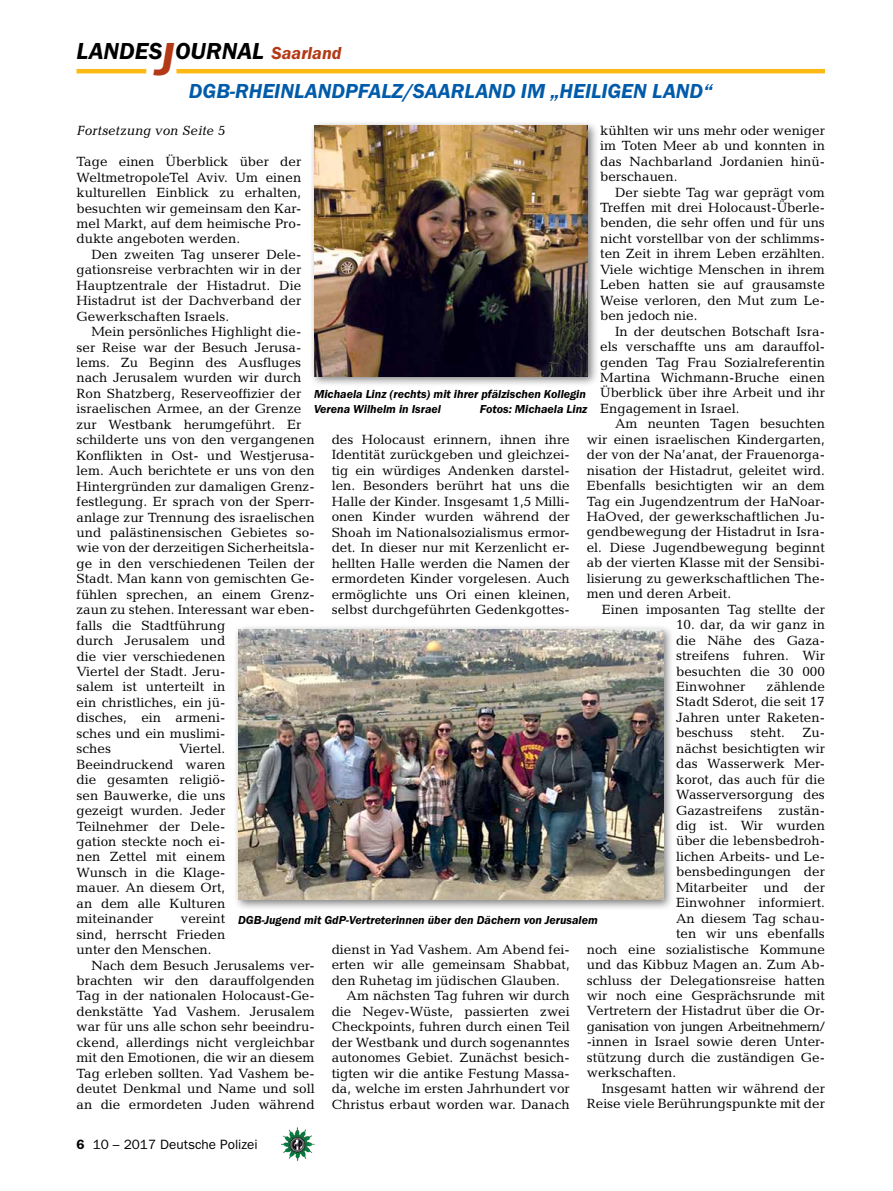
<style>
.page{position:relative;width:893px;height:1191px;background:#fff}
.page>*{position:absolute;margin:0;border:0;box-sizing:border-box;transform-origin:0 0}
.t1{font:italic 600 24px "Franklin Gothic Itc T";color:#000}
.t2{font:italic 600 21px "Franklin Gothic Itc T";color:#005baa}
.t3{font:13.5px/15.5px "Candida";color:#000;text-align:justify}
.t4{font:13.5px "Candida";letter-spacing:-.03em;color:#000}
.t5{font:13.5px "Franklin Gothic";color:#000}
.t6{font:italic 13.5px "Candida";color:#000}
.t7{font:italic 600 12px/15.5px "Franklin Gothic Itc T";color:#000}
.s1{font-size:48px;color:#b33916}
.s2{font-size:18px;color:#b33916}
.s3{font-weight:600}
</style>
<div class="page">
<hr style="left:77px;top:69px;width:69px;height:4px;background:#fdb913">
<hr style="left:176px;top:69px;width:649px;height:4px;background:#fdb913">
<img style="left:281px;top:1128px;width:16px;height:24px">
<div style="left:309px;top:120px;width:290px;height:267px;background:#000;opacity:.5"></div>
<img style="left:314px;top:125px;width:273px;height:251px">
<div style="left:233px;top:624px;width:442px;height:287px;background:#000;opacity:.5"></div>
<img style="left:238px;top:630px;width:425px;height:269px">
<h1 class="t1" style="left:77px;top:37px;width:266px">LANDES<span class="s1">J</span>OURNAL <span class="s2">Saarland</span></h1>
<h2 class="t2" style="left:189px;top:79px;width:106px">DGB-Rheinlandp</h2>
<h2 class="t2" style="left:358px;top:79px;width:82px">falz/Saarland</h2>
<h2 class="t2" style="left:521px;top:79px;width:157px">im „Heiligen Land</h2>
<h2 class="t2" style="left:703px;top:79px;width:11px">“</h2>
<p class="t3" style="left:600px;top:122px;width:226px">kühlten wir uns mehr oder weniger im Toten Meer ab und konnten in das Nachbarland Jordanien hinü&shy;berschauen.</p>
<p class="t3" style="left:600px;top:184px;width:226px;text-indent:15px">Der siebte Tag war geprägt vom Treffen mit drei Holocaust-Überle&shy;benden, die sehr offen und für uns nicht vorstellbar von der schlimms&shy;ten Zeit in ihrem Leben erzählten.<br>Viele wichtige Menschen in ihrem Leben hatten sie auf grausamste Weise verloren, den Mut zum Le&shy;ben jedoch nie.</p>
<p class="t3" style="left:600px;top:323px;width:226px;text-indent:15px">In der deutschen Botschaft Isra&shy;els verschaffte uns am darauffol&shy;genden Tag Frau Sozialreferentin Martina Wichmann-Bruche einen Überblick über ihre Arbeit und ihr Engagement in Israel.</p>
<p class="t3" style="left:587px;top:416px;width:240px;text-indent:28px">Am neunten Tagen besuchten wir einen israelischen Kindergarten, der von der Na’anat, der Frauenorga&shy;nisation der Histadrut, geleitet wird.<br>Ebenfalls besichtigten wir an dem Tag ein Jugendzentrum der HaNoar-HaOved, der gewerkschaftlichen Ju&shy;gendbewegung der Histadrut in Isra&shy;el. Diese Jugendbewegung beginnt ab der vierten Klasse mit der Sensibi&shy;lisierung zu gewerkschaftlichen The&shy;men und deren Arbeit.</p>
<p class="t3" style="left:602px;top:601px;width:225px">Einen imposanten Tag stellte der</p>
<p class="t3" style="left:676px;top:617px;width:150px">10. dar, da wir ganz in die Nähe des Gaza&shy;streifens fuhren. Wir besuchten die 30 000<br>Einwohner</p>
<p class="t6" style="left:77px;top:123px;width:150px">Fortsetzung von Seite 5</p>
<p class="t3" style="left:77px;top:154px;width:226px">Tage einen Überblick über der WeltmetropoleTel Aviv. Um einen kulturellen Einblick zu erhalten, besuchten wir gemeinsam den Kar&shy;mel Markt, auf dem heimische Pro&shy;dukte angeboten werden.</p>
<p class="t3" style="left:77px;top:247px;width:226px;text-indent:15px">Den zweiten Tag unserer Dele&shy;gationsreise verbrachten wir in der Hauptzentrale der Histadrut. Die Histadrut ist der Dachverband der Gewerkschaften Israels.</p>
<p class="t3" style="left:77px;top:324px;width:240px;text-align:left;text-indent:15px">Mein persönliches Highlight die&shy;ser Reise war der Besuch Jerusa&shy;lems. Zu Beginn des Ausfluges nach Jerusalem wurden wir durch<br>Ron Shatzberg, Reserveoffizier der israelischen Armee, an der Grenze zur Westbank herumgeführt. Er schilderte uns von den vergangenen<br>Konflikten in Ost- und Westjerusa&shy;lem. Auch berichtete er uns von den<br>Hintergründen zur damaligen Grenz&shy;festlegung. Er sprach von der Sperr&shy;anlage zur Trennung des israelischen und palästinensischen Gebietes so&shy;wie von der derzeitigen Sicherheitsla&shy;ge in den verschiedenen Teilen der<br>Stadt. Man kann von gemischten Ge&shy;fühlen sprechen, an einem Grenz&shy;zaun zu stehen. Interessant war eben&shy;falls die Stadtführung<br>durch Jerusalem und<br>die vier verschiedenen<br>Viertel der Stadt. Jeru-<br>salem ist unterteilt in<br>ein christliches, ein jü-<br>disches, ein armeni-<br>sches und ein muslimi-<br>sches</p>
<p class="t7" style="left:314px;top:386px;width:274px">Michaela Linz (rechts) mit ihrer pfälzischen Kollegin<br>Verena Wilhelm in Israel F</p>
<p class="t7" style="left:486px;top:401px;width:103px">otos: Michaela Linz</p>
<p class="t3" style="left:332px;top:432px;width:240px">des Holocaust erinnern, ihnen ihre Identität zurückgeben und gleichzei&shy;tig ein würdiges Andenken darstel&shy;len. Besonders berührt hat uns die Halle der Kinder. Insgesamt 1,5 Milli&shy;onen Kinder wurden während der Shoah im Nationalsozialismus ermor&shy;det. In dieser nur mit Kerzenlicht er&shy;hellten Halle werden die Namen der ermordeten Kinder vorgelesen. Auch ermöglichte uns Ori einen kleinen, selbst durchgeführten Gedenkgottes-</p>
<p class="t3" style="left:676px;top:678px;width:150px;text-indent:91px">zählende Stadt Sderot, die seit 17<br>Jahren unter Raketen&shy;beschuss</p>
<p class="t3" style="left:750px;top:725px;width:36px">steht.</p>
<p class="t3" style="left:802px;top:725px;width:24px">Zu-</p>
<p class="t3" style="left:676px;top:740px;width:150px">nächst besichtigten wir</p>
<p class="t3" style="left:676px;top:756px;width:150px">das Wasserwerk Mer-</p>
<p class="t3" style="left:676px;top:771px;width:150px">korot, das auch für die</p>
<p class="t3" style="left:676px;top:787px;width:150px">Wasserversorgung des</p>
<p class="t3" style="left:676px;top:802px;width:150px">Gazastreifens zustän-</p>
<p class="t3" style="left:676px;top:817px;width:150px">dig ist. Wir wurden</p>
<p class="t3" style="left:676px;top:833px;width:150px">über die lebensbedroh-</p>
<p class="t3" style="left:676px;top:848px;width:150px">lichen Arbeits- und Le-</p>
<p class="t3" style="left:676px;top:864px;width:150px">bensbedingungen der</p>
<p class="t3" style="left:676px;top:879px;width:150px">Mitarbeiter und der</p>
<p class="t3" style="left:676px;top:895px;width:150px">Einwohner informiert.</p>
<p class="t3" style="left:676px;top:910px;width:150px">An diesem Tag schau-</p>
<p class="t3" style="left:676px;top:926px;width:150px">ten wir uns ebenfalls</p>
<p class="t3" style="left:587px;top:941px;width:240px">noch eine sozialistische Kommune</p>
<p class="t3" style="left:587px;top:956px;width:240px">und das Kibbuz Magen an. Zum Ab-</p>
<p class="t3" style="left:587px;top:972px;width:240px">schluss der Delegationsreise hatten</p>
<p class="t3" style="left:587px;top:987px;width:240px">wir noch eine Gesprächsrunde mit</p>
<p class="t3" style="left:587px;top:1003px;width:240px">Vertretern der Histadrut über die Or-</p>
<p class="t4" style="left:587px;top:1018px;width:240px">ganisation von jungen Arbeitnehmern/</p>
<p class="t3" style="left:587px;top:1034px;width:240px">-innen in Israel sowie deren Unter-</p>
<p class="t3" style="left:587px;top:1049px;width:240px">stützung durch die zuständigen Ge-</p>
<p class="t3" style="left:587px;top:1065px;width:91px">werkschaften.</p>
<p class="t3" style="left:602px;top:1080px;width:225px">Insgesamt hatten wir während der</p>
<p class="t3" style="left:587px;top:1095px;width:240px">Reise viele Berührungspunkte mit der</p>
<p class="t3" style="left:77px;top:741px;width:150px;text-indent:103px">Viertel.<br>Beeindruckend waren die gesamten religiö&shy;sen Bauwerke, die uns gezeigt wurden. Jeder Teilnehmer der Dele&shy;gation steckte noch ei&shy;nen Zettel mit einem Wunsch in die Klage&shy;mauer. An diesem Ort, an dem alle Kulturen miteinander</p>
<p class="t3" style="left:77px;top:911px;width:150px;text-indent:104px">vereint sind, herrscht Frieden unter den Menschen.</p>
<p class="t3" style="left:77px;top:957px;width:240px;text-indent:15px">Nach dem Besuch Jerusalems ver&shy;brachten wir den darauffolgenden Tag in der nationalen Holocaust-Ge&shy;denkstätte Yad Vashem. Jerusalem war für uns alle schon sehr beeindru&shy;ckend, allerdings nicht vergleichbar mit den Emotionen, die wir an diesem Tag erleben sollten. Yad Vashem be&shy;deutet Denkmal und Name und soll an die ermordeten Juden während</p>
<p class="t7" style="left:238px;top:911px;width:361px">DGB-Jugend mit GdP-Vertreterinnen über den Dächern von Jerusalem</p>
<p class="t3" style="left:332px;top:941px;width:240px">dienst in Yad Vashem. Am Abend fei-</p>
<p class="t3" style="left:332px;top:957px;width:240px">erten wir alle gemeinsam Shabbat,</p>
<p class="t3" style="left:332px;top:972px;width:230px">den Ruhetag im jüdischen Glauben.</p>
<p class="t3" style="left:347px;top:988px;width:225px">Am nächsten Tag fuhren wir durch</p>
<p class="t3" style="left:332px;top:1003px;width:240px">die Negev-Wüste, passierten zwei</p>
<p class="t3" style="left:332px;top:1019px;width:240px">Checkpoints, fuhren durch einen Teil</p>
<p class="t3" style="left:332px;top:1034px;width:240px">der Westbank und durch sogenanntes</p>
<p class="t3" style="left:332px;top:1049px;width:240px">autonomes Gebiet. Zunächst besich-</p>
<p class="t3" style="left:332px;top:1065px;width:240px">tigten wir die antike Festung Massa-</p>
<p class="t3" style="left:332px;top:1080px;width:240px">da, welche im ersten Jahrhundert vor</p>
<p class="t3" style="left:332px;top:1096px;width:240px">Christus erbaut worden war. Danach</p>
<p class="t5" style="left:77px;top:1136px;width:183px"><span class="s3">6</span> 10 – 2017 Deutsche Polizei</p>
</div>
